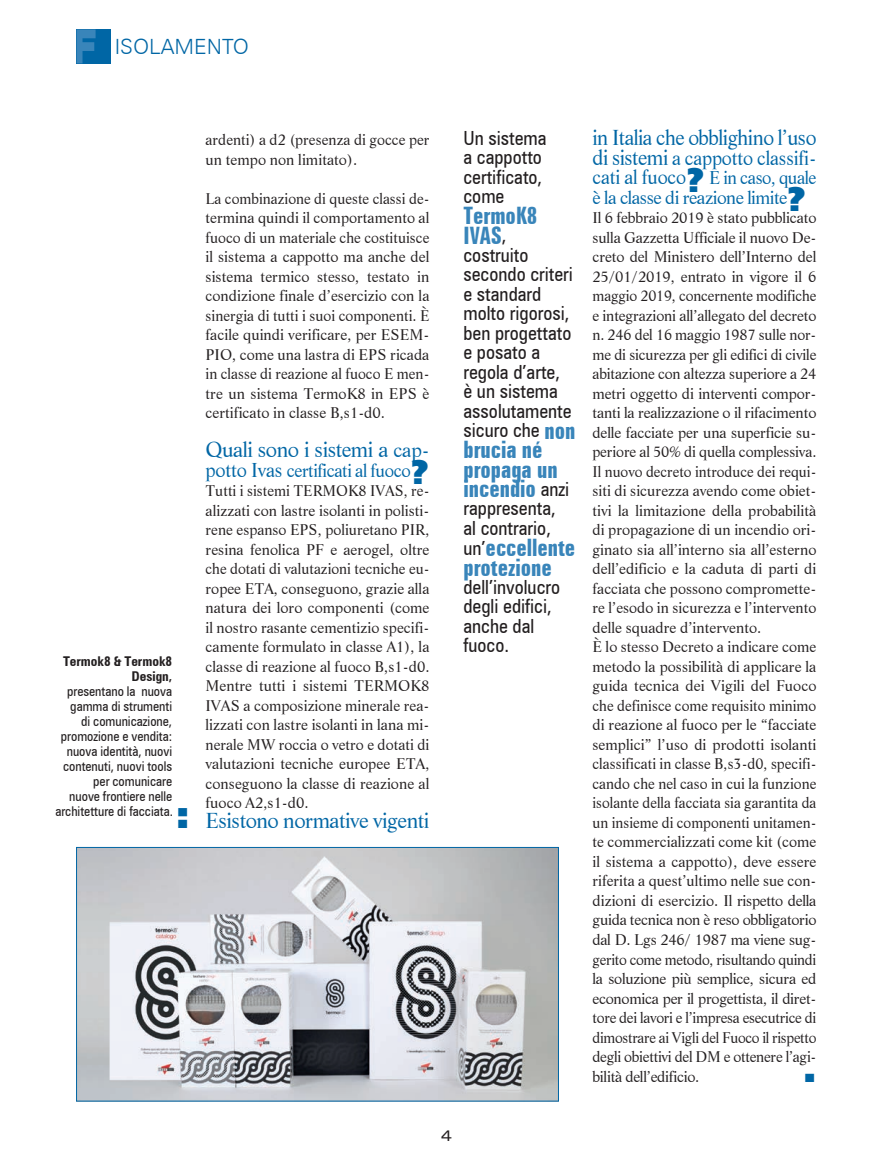
<style>
.page{position:relative;width:893px;height:1170px;background:#fff}
.page>*{position:absolute;margin:0;border:0;box-sizing:border-box;transform-origin:0 0}
.fine_articolo{font:900 37.5px "Zurich BT";color:#0066a5}
.didascalia_dx{font:900 37.5px "Zurich BT";color:#0066a5}
.virgolettato{font:700 extra-condensed 24px/19.5px "Zurich BT";color:#3985ba}
.corpo_testo{font:21px "Life BT";letter-spacing:-.025em;color:#0066a5}
.corpo_testo-2{font:21px "Life BT";letter-spacing:-.025em;color:#0066a5;scale:.95 1}
.occhiello{font:300 21px "Zurich BT";color:#0066a5}
.virgolettato-2{font:condensed 19.5px/19.5px "Zurich BT";color:#231f20}
.corpo_testo-3{font:19.5px "Life BT";letter-spacing:-.01em;color:#0066a5;scale:.96 1}
.corpo_testo-4{font:18px/19.5px "Life BT";letter-spacing:-.03em;color:#0066a5;scale:.96 1}
.corpo_testo-5{font:18px "Life BT";letter-spacing:-.03em;color:#0066a5}
.corpo_testo-6{font:15px/19.5px "Life BT";color:#231f20;text-align:justify}
.corpo_testo-7{font:15px/19.5px "Life BT";color:#231f20;text-align:justify;scale:.96 1}
.t1{font:expanded 15px "Zurich BT";color:#231f20}
.didascalia_dx-2{font:condensed 13.5px/15px "Zurich BT";color:#231f20;text-align:right}
.didascalia_dx-3{font:700 condensed 13.5px/15px "Zurich BT";color:#231f20;text-align:right}
.s1{font-size:19.5px}
.s2{font-family:"Zurich BT";font-weight:900;font-size:33px}
.s3{font-weight:400;font-stretch:condensed;font-size:19.5px;color:#231f20}
.s4{font-weight:700;font-stretch:extra-condensed;font-size:24px;color:#3985ba}
.s5{font-size:21px}
</style>
<div class="page">
<div style="left:77px;top:29px;width:34px;height:34px;background:#0066a5"></div>
<svg style="left:77px;top:29px;width:19px;height:34px"></svg>
<img style="left:78px;top:849px;width:479px;height:250px">
<div style="left:76px;top:847px;width:483px;height:254px;border:1px solid #0066a5"></div>
<p class="occhiello" style="left:115px;top:34px;width:136px">ISOLAMENTO</p>
<p class="didascalia_dx-3" style="left:63px;top:653px;width:111px">Termok8 &amp; Termok8<br>Design,</p>
<p class="didascalia_dx-2" style="left:61px;top:683px;width:113px">presentano la nuova gamma di strumenti di comunicazione, promozione e vendita: nuova identità, nuovi contenuti, nuovi tools per comunicare nuove frontiere nelle</p>
<p class="didascalia_dx-2" style="left:55px;top:803px;width:119px">architetture di facciata.</p>
<p class="didascalia_dx" style="left:176px;top:792px;width:15px">:</p>
<p class="corpo_testo-6" style="left:206px;top:129px;width:225px">ardenti) a d2 (presenza di gocce per un tempo non limitato).</p>
<p class="corpo_testo-6" style="left:206px;top:188px;width:225px">La combinazione di queste classi de&shy;termina quindi il comportamento al fuoco di un materiale che costituisce il sistema a cappotto ma anche del sistema termico stesso, testato in condizione finale d’esercizio con la sinergia di tutti i suoi componenti. È facile quindi verificare, per ESEM-PIO, come una lastra di EPS ricada in classe di reazione al fuoco E men&shy;tre un sistema TermoK8 in EPS è certificato in classe B,s1-d0.</p>
<p class="corpo_testo" style="left:206px;top:435px;width:225px">Quali sono i sistemi a <span class="s1">cap-</span></p>
<p class="corpo_testo-5" style="left:206px;top:458px;width:225px"><span class="s1">potto Ivas</span> certificati al fuoco<span class="s2">?</span></p>
<p class="corpo_testo-6" style="left:206px;top:480px;width:225px">Tutti i sistemi TERMOK8 IVAS, re&shy;alizzati con lastre isolanti in polisti&shy;rene espanso EPS, poliuretano PIR, resina fenolica PF e aerogel, oltre che dotati di valutazioni tecniche eu&shy;ropee ETA, conseguono, grazie alla natura dei loro componenti (come il nostro rasante cementizio specifi&shy;camente formulato in classe A1), la classe di reazione al fuoco B,s1-d0.</p>
<p class="corpo_testo-6" style="left:206px;top:675px;width:225px">Mentre tutti i sistemi TERMOK8<br>IVAS a composizione minerale rea&shy;lizzati con lastre isolanti in lana mi&shy;nerale MW roccia o vetro e dotati di valutazioni tecniche europee ETA, conseguono la classe di reazione al fuoco A2,s1-d0.</p>
<p class="corpo_testo" style="left:206px;top:806px;width:225px">Esistono normative vigenti</p>
<p class="virgolettato-2" style="left:463px;top:128px;width:85px">Un sistema a cappotto certificato, come</p>
<p class="virgolettato" style="left:463px;top:206px;width:76px">TermoK8<br>IVAS<span class="s3">,</span></p>
<p class="virgolettato-2" style="left:463px;top:245px;width:113px">costruito secondo criteri e standard molto rigorosi, ben progettato e posato a regola d’arte,<br>è un sistema assolutamente sicuro che <span class="s4">non</span></p>
<p class="virgolettato" style="left:463px;top:440px;width:107px">brucia né propaga un incendio <span class="s3">anzi</span></p>
<p class="virgolettato-2" style="left:463px;top:498px;width:94px">rappresenta, al contrario,</p>
<p class="virgolettato" style="left:463px;top:538px;width:113px"><span class="s3">un’</span>eccellente protezione</p>
<p class="virgolettato-2" style="left:463px;top:576px;width:98px">dell’involucro degli edifici, anche dal fuoco.</p>
<p class="corpo_testo-2" style="left:592px;top:123px;width:237px">in Italia che obblighino l’uso</p>
<p class="corpo_testo-3" style="left:592px;top:144px;width:235px"><span class="s5">di sistemi</span> a cappotto classifi-</p>
<p class="corpo_testo-4" style="left:592px;top:167px;width:235px"><span class="s1">cati al fuoco</span><span class="s2">?</span> E in caso, quale è la classe di reazione limite<span class="s2">?</span></p>
<p class="corpo_testo-6" style="left:592px;top:207px;width:225px">Il 6 febbraio 2019 è stato pubblicato sulla Gazzetta Ufficiale il nuovo De&shy;creto del Ministero dell’Interno del 25/01/2019, entrato in vigore il 6 maggio 2019, concernente modifiche e integrazioni all’allegato del decreto n. 246 del 16 maggio 1987 sulle nor&shy;me di sicurezza per gli edifici di civile abitazione con altezza superiore a 24 metri oggetto di interventi compor&shy;tanti la realizzazione o il rifacimento delle facciate per una superficie su&shy;periore al 50% di quella complessiva.</p>
<p class="corpo_testo-7" style="left:592px;top:461px;width:235px">Il nuovo decreto introduce dei requi&shy;siti di sicurezza avendo come obiet&shy;tivi la limitazione della probabilità di propagazione di un incendio ori&shy;ginato sia all’interno sia all’esterno dell’edificio e la caduta di parti di facciata che possono compromette&shy;re l’esodo in sicurezza e l’intervento delle squadre d’intervento.</p>
<p class="corpo_testo-6" style="left:592px;top:636px;width:225px">È lo stesso Decreto a indicare come metodo la possibilità di applicare la guida tecnica dei Vigili del Fuoco che definisce come requisito minimo di reazione al fuoco per le “facciate semplici” l’uso di prodotti isolanti classificati in classe B,s3-d0, specifi&shy;cando che nel caso in cui la funzione isolante della facciata sia garantita da un insieme di componenti unitamen&shy;te commercializzati come kit (come il sistema a cappotto), deve essere riferita a quest’ultimo nelle sue con&shy;dizioni di esercizio. Il rispetto della guida tecnica non è reso obbligatorio dal D. Lgs 246/ 1987 ma viene sug&shy;gerito come metodo, risultando quindi la soluzione più semplice, sicura ed economica per il progettista, il diret&shy;tore dei lavori e l’impresa esecutrice di dimostrare ai Vigli del Fuoco il rispetto degli obiettivi del DM e ottenere l’agi&shy;bilità dell’edificio.</p>
<p class="fine_articolo" style="left:803px;top:1045px;width:15px">.</p>
<p class="t1" style="left:441px;top:1126px;width:12px">4</p>
</div>
